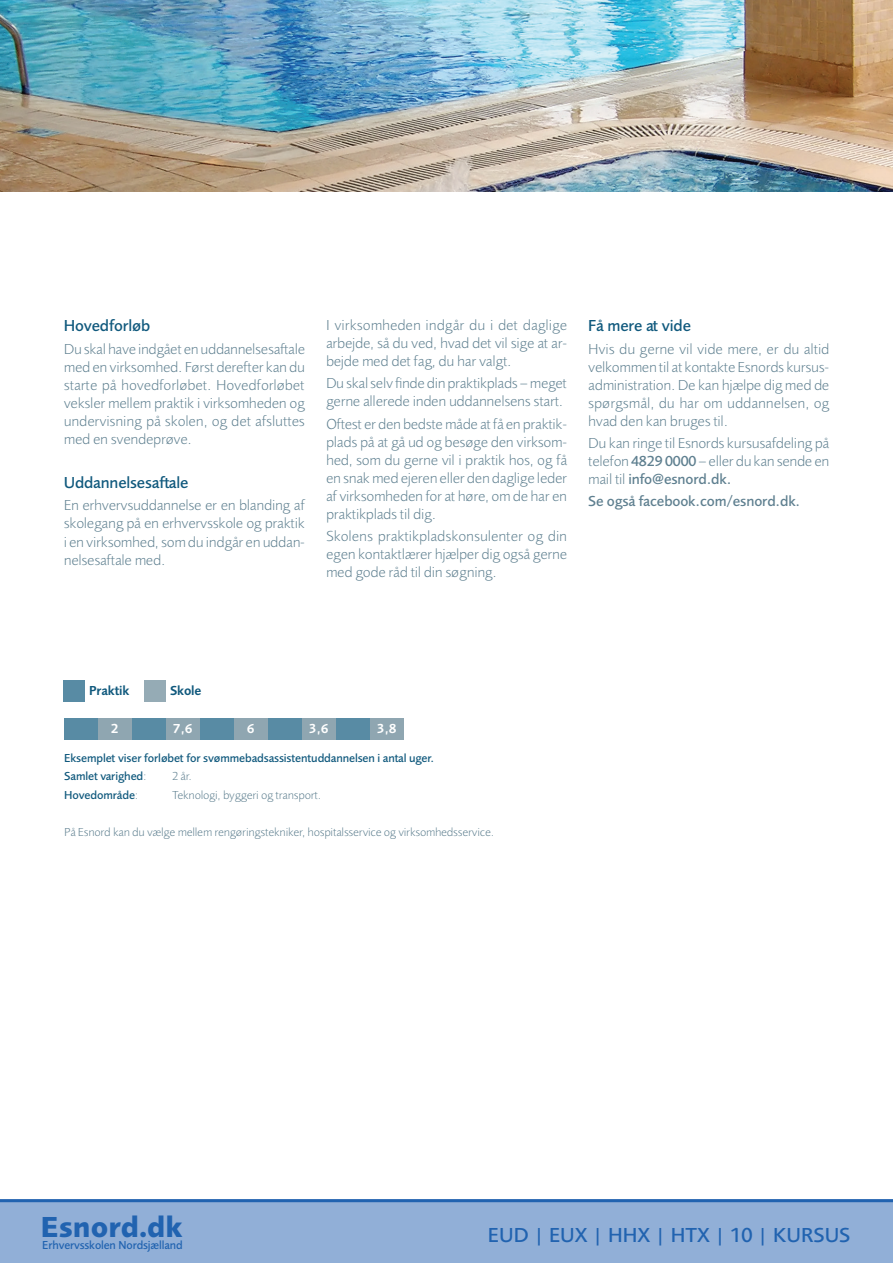
<style>
.page{position:relative;width:893px;height:1263px;background:#fff}
.page>*{position:absolute;margin:0;border:0;box-sizing:border-box;transform-origin:0 0}
.t1{font:700 30px "Foundry Sans";color:#2163b0}
.t2{font:500 21px "Foundry Sans";color:#2163b0}
.t3{font:500 16.5px "Foundry Sans";letter-spacing:-.01em;color:#10597d}
.t4{font:300 15px/18px "Foundry Sans";letter-spacing:-.01em;color:#5f8090;text-align:justify}
.t5{font:500 15px "Foundry Sans";letter-spacing:-.01em;color:#5f8090}
.t6{font:13.5px "Foundry Sans Demi";letter-spacing:-.01em;color:#10597d}
.t7{font:13.5px "Foundry Sans Demi";color:#fff}
.t8{font:300 12px "Foundry Sans";letter-spacing:-.01em;color:#5f8090}
.t9{font:500 12px/18.6px "Foundry Sans";letter-spacing:-.01em;color:#10597d}
.t10{font:500 12px "Foundry Sans";letter-spacing:-.01em;color:#2163b0}
.s1{font-weight:500}
.s2{font-weight:300;color:#5f8090}
</style>
<div class="page">
<div style="left:0;top:1199px;width:893px;height:64px;background:#91afd7"></div>
<hr style="left:0;top:1199px;width:893px;height:3px;background:#2163b0">
<img style="left:0;top:0;width:893px;height:191px">
<div style="left:64px;top:719px;width:34px;height:21px;background:#588ba4"></div>
<div style="left:98px;top:719px;width:34px;height:21px;background:#8fa6b1"></div>
<div style="left:132px;top:719px;width:34px;height:21px;background:#588ba4"></div>
<div style="left:200px;top:719px;width:34px;height:21px;background:#588ba4"></div>
<div style="left:166px;top:719px;width:34px;height:21px;background:#8fa6b1"></div>
<div style="left:234px;top:719px;width:34px;height:21px;background:#8fa6b1"></div>
<div style="left:64px;top:680px;width:21px;height:22px;background:#588ba4"></div>
<div style="left:144px;top:680px;width:22px;height:22px;background:#95abb5"></div>
<div style="left:268px;top:719px;width:34px;height:21px;background:#588ba4"></div>
<div style="left:302px;top:719px;width:34px;height:21px;background:#8fa6b1"></div>
<div style="left:336px;top:719px;width:34px;height:21px;background:#588ba4"></div>
<div style="left:370px;top:719px;width:34px;height:21px;background:#8fa6b1"></div>
<p class="t3" style="left:64px;top:316px;width:88px">Hovedforløb</p>
<p class="t4" style="left:64px;top:340px;width:243px">Du skal have indgået en uddannelsesaftale med en virksomhed. Først derefter kan du starte på hovedforløbet. Hovedforløbet veksler mellem praktik i virksomheden og undervisning på skolen, og det afsluttes med en svendeprøve.</p>
<p class="t3" style="left:64px;top:473px;width:126px">Uddannelsesaftale</p>
<p class="t4" style="left:64px;top:496px;width:242px">En erhvervsuddannelse er en blanding af skolegang på en erhvervsskole og praktik i en virksomhed, som du indgår en uddan&shy;nelsesaftale med.</p>
<p class="t4" style="left:326px;top:316px;width:243px">I virksomheden indgår du i det daglige arbejde, så du ved, hvad det vil sige at ar&shy;bejde med det fag, du har valgt.</p>
<p class="t4" style="left:326px;top:374px;width:242px">Du skal selv finde din praktikplads – meget gerne allerede inden uddannelsens start.</p>
<p class="t4" style="left:326px;top:415px;width:242px">Oftest er den bedste måde at få en praktik&shy;plads på at gå ud og besøge den virksom&shy;hed, som du gerne vil i praktik hos, og få en snak med ejeren eller den daglige leder af virksomheden for at høre, om de har en praktikplads til dig.</p>
<p class="t4" style="left:326px;top:527px;width:243px">Skolens praktikpladskonsulenter og din egen kontaktlærer hjælper dig også gerne med gode råd til din søgning.</p>
<p class="t3" style="left:588px;top:316px;width:104px">Få mere at vide</p>
<p class="t4" style="left:588px;top:340px;width:243px">Hvis du gerne vil vide mere, er du altid velkommen til at kontakte Esnords kursus&shy;administration. De kan hjælpe dig med de spørgsmål, du har om uddannelsen, og hvad den kan bruges til.</p>
<p class="t4" style="left:588px;top:434px;width:242px">Du kan ringe til Esnords kursusafdeling på telefon <span class="s1">4829 0000</span> – eller du kan sende en mail til <span class="s1">info@esnord.dk.</span></p>
<p class="t5" style="left:588px;top:492px;width:213px">Se også facebook.com/esnord.dk.</p>
<p class="t6" style="left:89px;top:683px;width:42px">Praktik</p>
<p class="t6" style="left:170px;top:683px;width:33px">Skole</p>
<p class="t7" style="left:111px;top:721px;width:9px">2</p>
<p class="t7" style="left:173px;top:721px;width:21px">7,6</p>
<p class="t7" style="left:247px;top:721px;width:9px">6</p>
<p class="t7" style="left:309px;top:721px;width:21px">3,6</p>
<p class="t7" style="left:377px;top:721px;width:21px">3,8</p>
<p class="t9" style="left:64px;top:748px;width:372px">Eksemplet viser forløbet for svømmebadsassistentuddannelsen i antal uger.<br>Samlet varighed<span class="s2">:</span></p>
<p class="t8" style="left:172px;top:769px;width:21px">2 år.</p>
<p class="t9" style="left:64px;top:786px;width:76px">Hovedområde<span class="s2">:</span></p>
<p class="t8" style="left:172px;top:788px;width:151px">Teknologi, byggeri og transport.</p>
<p class="t8" style="left:64px;top:825px;width:431px">På Esnord kan du vælge mellem rengøringstekniker, hospitalsservice og virksomhedsservice.</p>
<h1 class="t1" style="left:41px;top:1209px;width:143px">Esnord.dk</h1>
<p class="t10" style="left:42px;top:1238px;width:142px">Erhvervsskolen Nordsjælland</p>
<h2 class="t2" style="left:488px;top:1223px;width:364px">EUD | EUX | HHX | HTX | 10 | KURSUS</h2>
</div>
